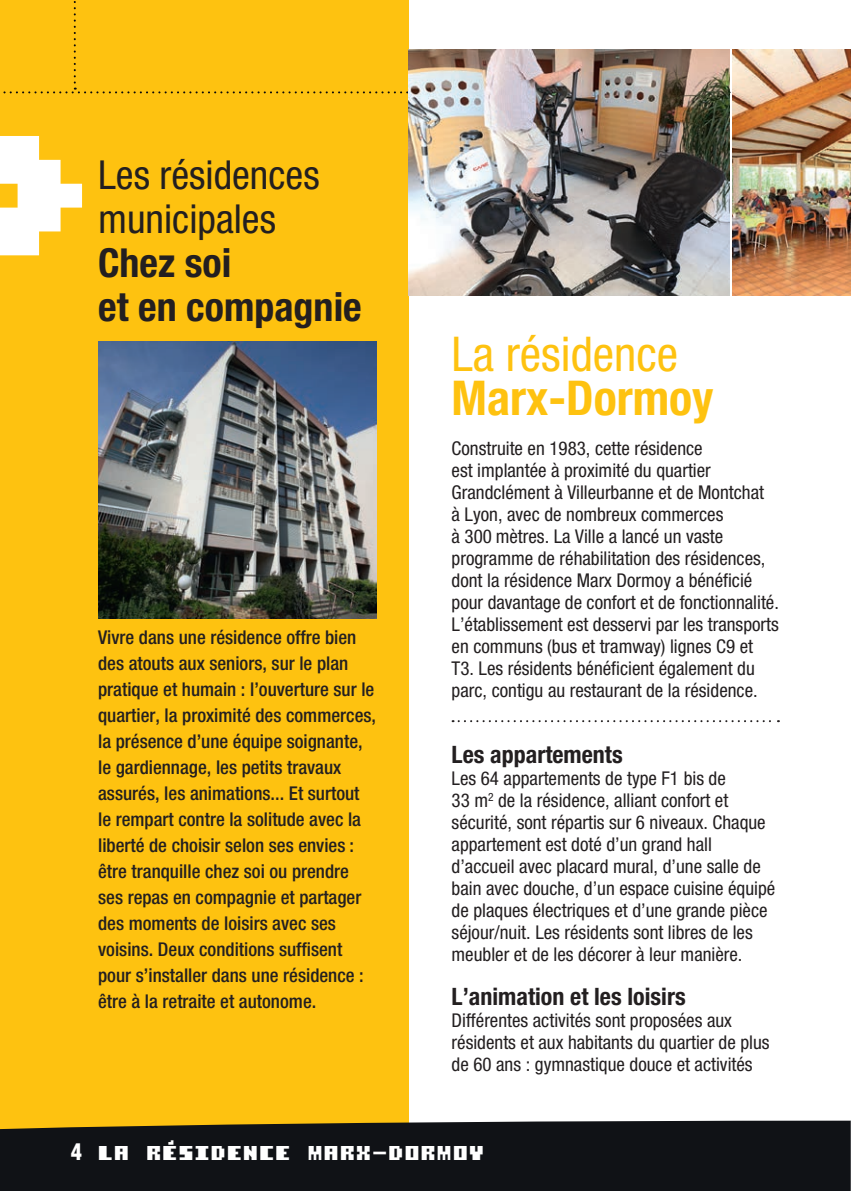
<style>
.page{position:relative;width:851px;height:1191px;background:#fff}
.page>*{position:absolute;margin:0;border:0;box-sizing:border-box;transform-origin:0 0}
.body{font:condensed 48px/44px "Helvetica Neue";color:#fec210}
.body-2{font:condensed 40px/44px "Helvetica Neue";color:#231f20}
.body-3{font:700 condensed 40px/44px "Helvetica Neue";color:#231f20}
.t1{font:28px "Square Stone 7";letter-spacing:.04em;color:#fff;scale:.9 1}
.body-4{font:700 condensed 24px "Helvetica Neue";color:#231f20}
.body-5{font:condensed 19px/22px "Helvetica Neue";color:#231f20}
.body-6{font:500 condensed 19px/26px "Helvetica Neue";color:#231f20}
.s1{font-weight:700}
.s2{font-family:"Helvetica Neue";font-weight:800;font-stretch:condensed;font-size:24px}
</style>
<div class="page">
<div style="left:0;top:0;width:408px;height:1138px;background:#fec210"></div>
<svg style="left:0;top:136px;width:82px;height:119px"></svg>
<svg style="left:850px;top:1120px;width:1px;height:71px"></svg>
<div style="left:0;top:1120px;width:850px;height:71px;background:#101216"></div>
<svg style="left:452px;top:720px;width:326px;height:2px"></svg>
<svg style="left:3px;top:0;width:848px;height:93px"></svg>
<img style="left:408px;top:49px;width:321px;height:246px">
<img style="left:732px;top:49px;width:118px;height:246px">
<img style="left:98px;top:342px;width:278px;height:276px">
<p class="body-2" style="left:98px;top:152px;width:223px">Les résidences municipales</p>
<p class="body-3" style="left:98px;top:240px;width:265px">Chez soi<br>et en compagnie</p>
<p class="body-6" style="left:98px;top:624px;width:279px">Vivre dans une résidence offre bien des atouts aux seniors, sur le plan pratique et humain : l’ouverture sur le quartier, la proximité des commerces, la présence d’une équipe soignante, le gardiennage, les petits travaux assurés, les animations... Et surtout le rempart contre la solitude avec la liberté de choisir selon ses envies : être tranquille chez soi ou prendre ses repas en compagnie et partager des moments de loisirs avec ses voisins. Deux conditions suffisent pour s’installer dans une résidence : être à la retraite et autonome.</p>
<p class="body" style="left:451px;top:331px;width:263px">La résidence<br><span class="s1">Marx-Dormoy</span></p>
<p class="body-5" style="left:451px;top:437px;width:329px">Construite en 1983, cette résidence<br>est implantée à proximité du quartier Grandclément à Villeurbanne et de Montchat<br>à Lyon, avec de nombreux commerces<br>à 300 mètres. La Ville a lancé un vaste programme de réhabilitation des résidences, dont la résidence Marx Dormoy a bénéficié pour davantage de confort et de fonctionnalité.<br>L’établissement est desservi par les transports en communs (bus et tramway) lignes C9 et T3. Les résidents bénéficient également du parc, contigu au restaurant de la résidence.</p>
<p class="body-4" style="left:451px;top:740px;width:172px">Les appartements</p>
<p class="body-5" style="left:451px;top:767px;width:325px">Les 64 appartements de type F1 bis de<br>33 m<sup>2</sup> de la résidence, alliant confort et sécurité, sont répartis sur 6 niveaux. Chaque appartement est doté d’un grand hall d’accueil avec placard mural, d’une salle de bain avec douche, d’un espace cuisine équipé de plaques électriques et d’une grande pièce séjour/nuit. Les résidents sont libres de les meubler et de les décorer à leur manière.</p>
<p class="body-4" style="left:451px;top:982px;width:235px">L’animation et les loisirs</p>
<p class="body-5" style="left:451px;top:1009px;width:319px">Différentes activités sont proposées aux résidents et aux habitants du quartier de plus de 60 ans : gymnastique douce et activités</p>
<p class="t1" style="left:71px;top:1140px;width:462px"><span class="s2">4</span> la Résidence marx-dormoy</p>
</div>
